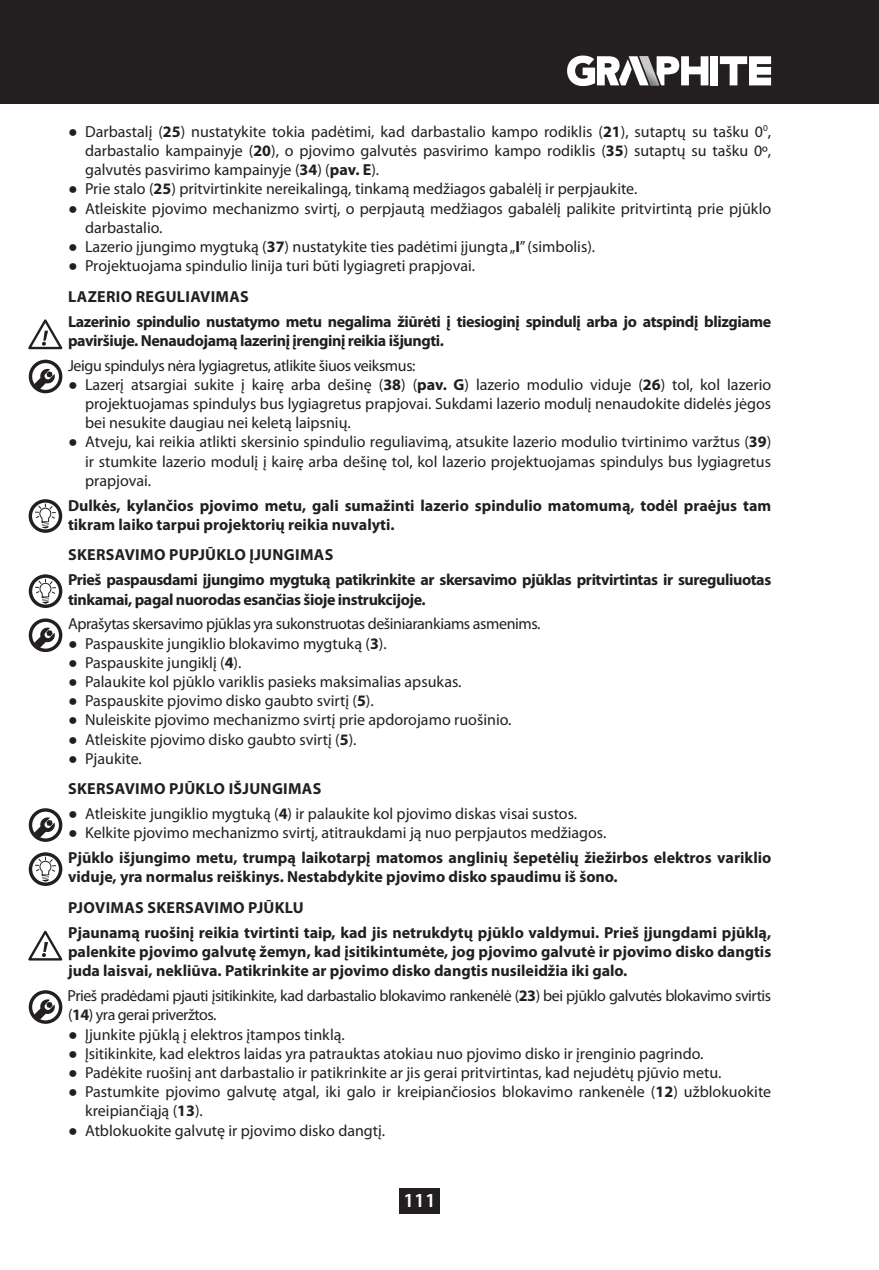
<style>
.page{position:relative;width:879px;height:1270px;background:#fff}
.page>*{position:absolute;margin:0;border:0;box-sizing:border-box;transform-origin:0 0}
.t1{font:600 20px "Myriad Pro";color:#fff}
.t2{font:16px/19.2px "Myriad Pro";color:#231f20;text-align:justify}
.t3{font:700 16px/19.2px "Myriad Pro";color:#231f20}
.t4{font:700 16px/19.2px "Myriad Pro";letter-spacing:-.025em;color:#231f20}
.t5{font:16px/19.2px "Myriad Pro";letter-spacing:-.03em;color:#231f20}
.t6{font:16px "Myriad Pro";letter-spacing:-.025em;color:#231f20}
.t7{font:700 16px/30.6px "Myriad Pro";letter-spacing:.02em;color:#231f20}
.s1{font-family:"Arial Narrow"}
.s2{font-weight:700}
.s3{font-family:"Arial Narrow";font-weight:400}
.s4{font-weight:400}
</style>
<div class="page">
<div style="left:399px;top:1188px;width:41px;height:26px;background:#231f20"></div>
<div style="left:0;top:0;width:879px;height:103px;background:#231f20"></div>
<svg style="left:720px;top:56px;width:51px;height:29px"></svg>
<div style="left:710px;top:56px;width:8px;height:29px;background:#fff"></div>
<svg style="left:567px;top:56px;width:141px;height:30px"></svg>
<svg style="left:28px;top:319px;width:35px;height:31px"></svg>
<div style="left:29px;top:360px;width:33px;height:33px;border:3px solid #231f20;border-radius:50%"></div>
<svg style="left:34px;top:368px;width:21px;height:22px"></svg>
<div style="left:29px;top:499px;width:33px;height:34px;border:3px solid #231f20;border-radius:50%"></div>
<svg style="left:34px;top:503px;width:22px;height:26px"></svg>
<div style="left:29px;top:574px;width:33px;height:34px;border:3px solid #231f20;border-radius:50%"></div>
<svg style="left:35px;top:578px;width:22px;height:26px"></svg>
<div style="left:29px;top:618px;width:33px;height:34px;border:3px solid #231f20;border-radius:50%"></div>
<svg style="left:34px;top:627px;width:21px;height:21px"></svg>
<div style="left:29px;top:808px;width:33px;height:34px;border:3px solid #231f20;border-radius:50%"></div>
<svg style="left:34px;top:817px;width:21px;height:21px"></svg>
<div style="left:29px;top:852px;width:33px;height:34px;border:3px solid #231f20;border-radius:50%"></div>
<svg style="left:35px;top:856px;width:22px;height:26px"></svg>
<svg style="left:28px;top:930px;width:35px;height:31px"></svg>
<div style="left:29px;top:990px;width:33px;height:34px;border:3px solid #231f20;border-radius:50%"></div>
<svg style="left:34px;top:999px;width:21px;height:21px"></svg>
<p class="t2" style="left:85px;top:123px;width:687px;text-indent:-17px"><span class="s1">●</span> Darbastalį (<span class="s2">25</span>) nustatykite tokia padėtimi, kad darbastalio kampo rodiklis (<span class="s2">21</span>), sutaptų su tašku 0<sup>0</sup>, darbastalio kampainyje (<span class="s2">20</span>), o pjovimo galvutės pasvirimo kampo rodiklis (<span class="s2">35</span>) sutaptų su tašku 0º, galvutės pasvirimo kampainyje (<span class="s2">34</span>) (<span class="s2">pav. E</span>).</p>
<p class="t2" style="left:68px;top:180px;width:571px"><span class="s1">●</span> Prie stalo (<span class="s2">25</span>) pritvirtinkite nereikalingą, tinkamą medžiagos gabalėlį ir perpjaukite.</p>
<p class="t2" style="left:85px;top:200px;width:687px;text-indent:-17px"><span class="s1">●</span> Atleiskite pjovimo mechanizmo svirtį, o perpjautą medžiagos gabalėlį palikite pritvirtintą prie pjūklo darbastalio.</p>
<p class="t2" style="left:68px;top:238px;width:528px"><span class="s1">●</span> Lazerio įjungimo mygtuką (<span class="s2">37</span>) nustatykite ties padėtimi įjungta „<span class="s2">I</span>” (simbolis).</p>
<p class="t2" style="left:68px;top:251px;width:408px;line-height:30.6px"><span class="s1">●</span> Projektuojama spindulio linija turi būti lygiagreti prapjovai.<br><span class="s2">LAZERIO REGULIAVIMAS</span></p>
<p class="t4" style="left:68px;top:313px;width:705px">Lazerinio spindulio nustatymo metu negalima žiūrėti į tiesioginį spindulį arba jo atspindį blizgiame paviršiuje. Nenaudojamą lazerinį įrenginį reikia išjungti.</p>
<p class="t6" style="left:68px;top:359px;width:349px">Jeigu spindulys nėra lygiagretus, atlikite šiuos veiksmus:</p>
<p class="t2" style="left:85px;top:376px;width:687px;text-indent:-17px"><span class="s1">●</span> Lazerį atsargiai sukite į kairę arba dešinę (<span class="s2">38</span>) (<span class="s2">pav. G</span>) lazerio modulio viduje (<span class="s2">26</span>) tol, kol lazerio projektuojamas spindulys bus lygiagretus prapjovai. Sukdami lazerio modulį nenaudokite didelės jėgos bei nesukite daugiau nei keletą laipsnių.</p>
<p class="t2" style="left:85px;top:433px;width:687px;text-indent:-17px"><span class="s1">●</span> Atveju, kai reikia atlikti skersinio spindulio reguliavimą, atsukite lazerio modulio tvirtinimo varžtus (<span class="s2">39</span>) ir stumkite lazerio modulį į kairę arba dešinę tol, kol lazerio projektuojamas spindulys bus lygiagretus prapjovai.</p>
<p class="t3" style="left:68px;top:497px;width:705px">Dulkės, kylančios pjovimo metu, gali sumažinti lazerio spindulio matomumą, todėl praėjus tam tikram laiko tarpui projektorių reikia nuvalyti.</p>
<p class="t4" style="left:68px;top:544px;width:705px;line-height:24.8px">SKERSAVIMO PUPJŪKLO ĮJUNGIMAS<br>Prieš paspausdami įjungimo mygtuką patikrinkite ar skersavimo pjūklas pritvirtintas ir sureguliuotas</p>
<p class="t4" style="left:68px;top:591px;width:359px">tinkamai, pagal nuorodas esančias šioje instrukcijoje.</p>
<p class="t6" style="left:68px;top:618px;width:474px">Aprašytas skersavimo pjūklas yra sukonstruotas dešiniarankiams asmenims.</p>
<p class="t2" style="left:68px;top:635px;width:320px"><span class="s1">●</span> Paspauskite jungiklio blokavimo mygtuką (<span class="s2">3</span>).</p>
<p class="t2" style="left:68px;top:654px;width:175px"><span class="s1">●</span> Paspauskite jungiklį (<span class="s2">4</span>).</p>
<p class="t2" style="left:68px;top:673px;width:395px"><span class="s1">●</span> Palaukite kol pjūklo variklis pasieks maksimalias apsukas.</p>
<p class="t2" style="left:68px;top:692px;width:307px"><span class="s1">●</span> Paspauskite pjovimo disko gaubto svirtį (<span class="s2">5</span>).</p>
<p class="t2" style="left:68px;top:711px;width:445px"><span class="s1">●</span> Nuleiskite pjovimo mechanizmo svirtį prie apdorojamo ruošinio.</p>
<p class="t2" style="left:68px;top:731px;width:290px"><span class="s1">●</span> Atleiskite pjovimo disko gaubto svirtį (<span class="s2">5</span>).</p>
<p class="t7" style="left:68px;top:744px;width:255px"><span class="s3">●</span> <span class="s4">Pjaukite.<br></span>SKERSAVIMO PJŪKLO IŠJUNGIMAS</p>
<p class="t2" style="left:68px;top:805px;width:511px"><span class="s1">●</span> Atleiskite jungiklio mygtuką (<span class="s2">4</span>) ir palaukite kol pjovimo diskas visai sustos.</p>
<p class="t3" style="left:68px;top:822px;width:705px;line-height:24.8px"><span class="s3">●</span> <span class="s4">Kelkite pjovimo mechanizmo svirtį, atitraukdami ją nuo perpjautos medžiagos.<br></span>Pjūklo išjungimo metu, trumpą laikotarpį matomos anglinių šepetėlių žiežirbos elektros variklio</p>
<p class="t3" style="left:68px;top:863px;width:551px;line-height:30.6px">viduje, yra normalus reiškinys. Nestabdykite pjovimo disko spaudimu iš šono.<br>PJOVIMAS SKERSAVIMO PJŪKLU</p>
<p class="t3" style="left:68px;top:924px;width:705px;text-align:justify">Pjaunamą ruošinį reikia tvirtinti taip, kad jis netrukdytų pjūklo valdymui. Prieš įjungdami pjūklą, palenkite pjovimo galvutę žemyn, kad įsitikintumėte, jog pjovimo galvutė ir pjovimo disko dangtis juda laisvai, nekliūva. Patikrinkite ar pjovimo disko dangtis nusileidžia iki galo.</p>
<p class="t5" style="left:68px;top:987px;width:705px">Prieš pradėdami pjauti įsitikinkite, kad darbastalio blokavimo rankenėlė (<span class="s2">23</span>) bei pjūklo galvutės blokavimo svirtis (<span class="s2">14</span>) yra gerai priveržtos.</p>
<p class="t2" style="left:68px;top:1026px;width:278px"><span class="s1">●</span> Įjunkite pjūklą į elektros įtampos tinklą.</p>
<p class="t2" style="left:68px;top:1045px;width:637px"><span class="s1">●</span> Įsitikinkite, kad elektros laidas yra patrauktas atokiau nuo pjovimo disko ir įrenginio pagrindo.</p>
<p class="t2" style="left:68px;top:1064px;width:655px"><span class="s1">●</span> Padėkite ruošinį ant darbastalio ir patikrinkite ar jis gerai pritvirtintas, kad nejudėtų pjūvio metu.</p>
<p class="t2" style="left:85px;top:1083px;width:687px;text-indent:-17px"><span class="s1">●</span> Pastumkite pjovimo galvutę atgal, iki galo ir kreipiančiosios blokavimo rankenėle (<span class="s2">12</span>) užblokuokite kreipiančiąją (<span class="s2">13</span>).</p>
<p class="t2" style="left:68px;top:1122px;width:319px"><span class="s1">●</span> Atblokuokite galvutę ir pjovimo disko dangtį.</p>
<p class="t1" style="left:403px;top:1192px;width:34px">111</p>
</div>
